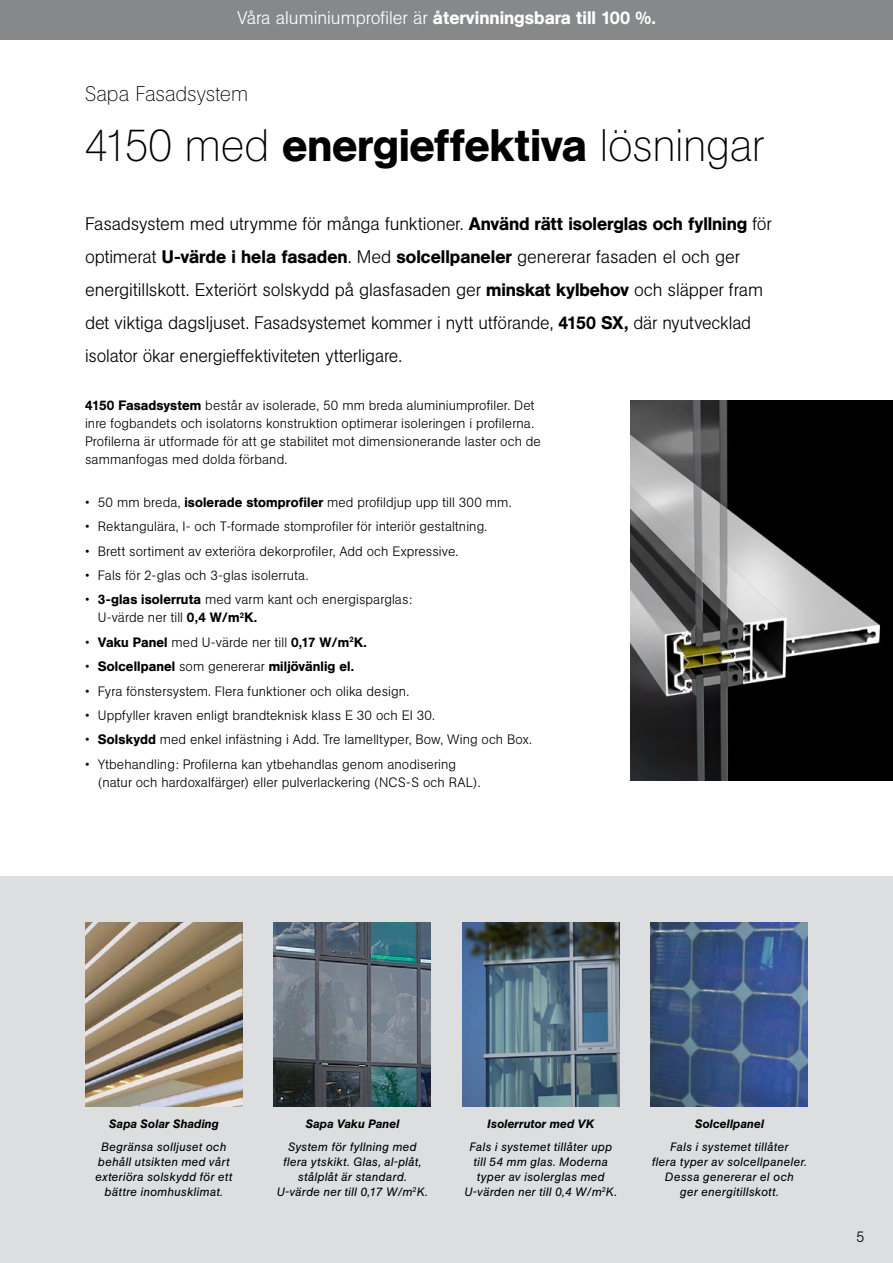
<style>
.page{position:relative;width:893px;height:1263px;background:#fff}
.page>*{position:absolute;margin:0;border:0;box-sizing:border-box;transform-origin:0 0}
.t1{font:200 45px "AG Buch BQ";letter-spacing:-.015em;color:#000}
.t2{font:200 21px "AG Buch BQ";color:#000}
.t3{font:300 18px/33px "AG Buch BQ";letter-spacing:-.005em;color:#000}
.t4{font:500 18px "AG Buch BQ";color:#fff}
.t5{font:300 13.5px/18px "AG Buch BQ";letter-spacing:.01em;color:#000}
.t6{font:500 13.5px "AG Buch BQ";letter-spacing:.01em;color:#000}
.t7{font:italic 12px/15px "AG Buch BQ";letter-spacing:.015em;color:#000;text-align:center}
.t8{font:italic 500 12px "AG Buch BQ";letter-spacing:.02em;color:#000}
.s1{font-weight:300}
.s2{font-weight:500}
</style>
<div class="page">
<div style="left:0;top:876px;width:893px;height:387px;background:#dddedf"></div>
<img style="left:85px;top:922px;width:157px;height:184px">
<img style="left:274px;top:922px;width:157px;height:184px">
<img style="left:651px;top:922px;width:157px;height:184px">
<img style="left:462px;top:922px;width:157px;height:184px">
<div style="left:0;top:0;width:893px;height:39px;background:#878889"></div>
<img style="left:630px;top:400px;width:263px;height:381px">
<h3 class="t4" style="left:237px;top:7px;width:420px"><span class="s1">Våra aluminiumprofiler är</span> återvinningsbara till 100 %.</h3>
<h2 class="t2" style="left:85px;top:82px;width:165px">Sapa Fasadsystem</h2>
<h1 class="t1" style="left:85px;top:120px;width:680px">4150 med <span class="s2">energieffektiva</span> lösningar</h1>
<p class="t3" style="left:85px;top:207px;width:688px">Fasadsystem med utrymme för många funktioner. <span class="s2">Använd rätt isolerglas och fyllning</span> för optimerat <span class="s2">U-värde i hela fasaden</span>. Med <span class="s2">solcellpaneler</span> genererar fasaden el och ger energitillskott. Exteriört solskydd på glasfasaden ger <span class="s2">minskat kylbehov</span> och släpper fram det viktiga dagsljuset. Fasadsystemet kommer i nytt utförande, <span class="s2">4150 SX,</span> där nyutvecklad isolator ökar energieffektiviteten ytterligare.</p>
<p class="t5" style="left:85px;top:397px;width:457px"><span class="s2">4150 Fa-sad-sys-te-m</span> består av isolerade, 50 mm bre-da alu- mi- ni- um- pro-fi- ler. Det inre fog- ban-dets och iso-la-torns kon-struk-tion op-ti- me-rar iso-le-ring-en i pro-fi- ler-na.<br>Pro-fi- ler-na är ut-for-ma-de för att ge sta-bi- litet mot di- men-sio-ne-ran-de las-ter och de sam- man-fo-gas med dol-da för-band.</p>
<p class="t5" style="left:85px;top:493px;width:428px">• 50 mm breda, <span class="s2">isolerade stomprofiler</span> med profildjup upp till 300 mm.</p>
<p class="t5" style="left:85px;top:518px;width:404px">• Rek-tang-u- lä-ra, I- och T-formade stompro-fi- ler för interiör ge-stalt-ning.</p>
<p class="t5" style="left:85px;top:542px;width:375px">• Brett sor-ti- ment av exteriöra dekorprofiler, Add och Expressive.</p>
<p class="t5" style="left:85px;top:566px;width:225px">• Fals för 2-glas och 3-glas isolerruta.</p>
<p class="t5" style="left:98px;top:591px;width:316px;text-indent:-13px">• <span class="s2">3-glas isolerruta</span> med varm kant och energisparglas:<br>U-värde ner till <span class="s2">0,4 W/m</span><sup>2</sup><span class="s2">K.</span></p>
<p class="t5" style="left:85px;top:633px;width:283px">• <span class="s2">Vaku Panel</span> med U-värde ner till <span class="s2">0,17 W/m</span><sup>2</sup><span class="s2">K.</span></p>
<p class="t6" style="left:85px;top:658px;width:271px"><span class="s1">•</span> Solcellpanel <span class="s1">som genererar</span> miljövänlig el.</p>
<p class="t5" style="left:85px;top:682px;width:326px">• Fyra fön-stersystem. Flera funk-tioner och olika design.</p>
<p class="t5" style="left:85px;top:706px;width:351px">• Uppfyller kraven enligt brandteknisk klass E 30 och EI 30.</p>
<p class="t5" style="left:85px;top:731px;width:448px">• <span class="s2">Solskydd</span> med enkel infästning i Add. Tre lamelltyper, Bow, Wing och Box.</p>
<p class="t5" style="left:98px;top:755px;width:384px;text-indent:-13px">• Ytbehandling: Profilerna kan ytbehandlas genom anodisering (natur och hardoxalfärger) eller pulverlackering (NCS-S och RAL).</p>
<p class="t8" style="left:109px;top:1117px;width:111px">Sapa Solar Shading</p>
<p class="t7" style="left:95px;top:1140px;width:138px">Begränsa solljuset och behåll utsikten med vårt exteriöra solskydd för ett bättre inomhusklimat.</p>
<p class="t8" style="left:305px;top:1117px;width:95px">Sapa Vaku Panel</p>
<p class="t7" style="left:277px;top:1140px;width:152px">System för fyllning med flera ytskikt. Glas, al-plåt, stålplåt är standard.<br>U-värde ner till 0,17 W/m<sup>2</sup>K.</p>
<p class="t8" style="left:487px;top:1117px;width:108px">Isolerrutor med VK</p>
<p class="t7" style="left:465px;top:1140px;width:154px">Fals i systemet tillåter upp till 54 mm glas. Moderna typer av isolerglas med<br>U-värden ner till 0,4 W/m<sup>2</sup>K.</p>
<p class="t8" style="left:695px;top:1117px;width:71px">Solcellpanel</p>
<p class="t7" style="left:652px;top:1140px;width:156px">Fals i systemet tillåter<br>flera typer av solcellpaneler.<br>Dessa genererar el och<br>ger energitillskott.</p>
</div>
